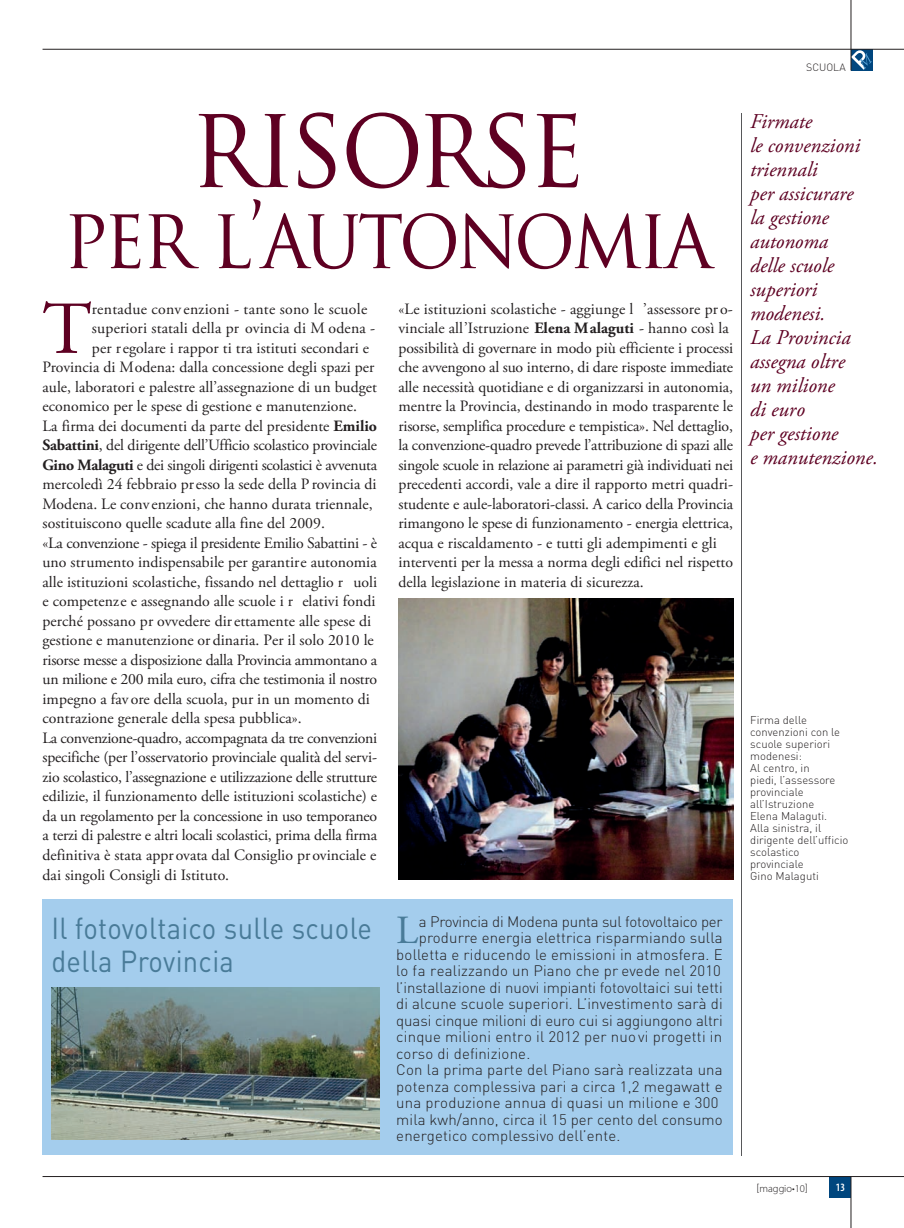
<style>
.page{position:relative;width:904px;height:1228px;background:#fff}
.page>*{position:absolute;margin:0;border:0;box-sizing:border-box;transform-origin:0 0}
.t1{font:114px "Trajan Pro";letter-spacing:-.045em;color:#5e0022;scale:.9 1}
.t2{font:84px "Trajan Pro";letter-spacing:-.045em;color:#5e0022;scale:.9 1}
.t3{font:74.55px "Adobe Garamond Pro";color:#5e0022}
.t4{font:39.9px "Adobe Garamond Pro";color:#497b98}
.t5{font:30px/33px "DIN";letter-spacing:.01em;color:#497b98;scale:.91 1}
.t6{font:italic 21px/24px "Adobe Garamond Pro";color:#5e0022}
.t7{font:15.75px/19.5px "Adobe Garamond Pro";color:#231f20}
.t8{font:15.75px "Adobe Garamond Pro";letter-spacing:-.02em;color:#231f20}
.t9{font:300 15px "DIN";letter-spacing:.01em;color:#231f20}
.t10{font:300 15px "DIN";letter-spacing:-.015em;color:#231f20}
.t11{font:300 11.25px/12px "DIN";color:#231f20}
.t12{font:600 condensed 11.25px "Myriad Pro";color:#fff}
.t13{font:300 10.5px "Myriad Pro";color:#231f20}
.t14{font:300 10.5px "DIN";color:#231f20}
.s1{font-weight:700}
.s2{font-family:"DIN"}
</style>
<div class="page">
<svg style="left:851px;top:50px;width:21px;height:20px"></svg>
<hr style="left:43px;top:49px;width:860px;height:1px;background:#231f20">
<hr style="left:850px;top:0;width:1px;height:70px;background:#231f20">
<div style="left:829px;top:1176px;width:21px;height:21px;background:#00467e"></div>
<hr style="left:850px;top:1176px;width:1px;height:51px;background:#231f20">
<hr style="left:43px;top:1176px;width:860px;height:1px;background:#231f20">
<img style="left:398px;top:598px;width:335px;height:281px">
<div style="left:43px;top:899px;width:690px;height:256px;background:#a4cded"></div>
<img style="left:51px;top:987px;width:328px;height:152px">
<hr style="left:741px;top:113px;width:1px;height:1042px;background:#57585a">
<p class="t14" style="left:806px;top:60px;width:41px">SCUOLA</p>
<h1 class="t1" style="left:190px;top:73px;width:440px">RISORSE</h1>
<h2 class="t2" style="left:64px;top:184px;width:721px">PER L’AUTONOMIA</h2>
<h3 class="t3" style="left:43px;top:284px;width:51px">T</h3>
<p class="t7" style="left:92px;top:299px;width:277px">rentadue conv enzioni - tante sono le scuole</p>
<p class="t7" style="left:92px;top:319px;width:285px">superiori statali della pr ovincia di M odena -</p>
<p class="t7" style="left:92px;top:338px;width:278px">per regolare i rappor ti tra istituti secondari e</p>
<p class="t7" style="left:43px;top:358px;width:333px">Provincia di Modena: dalla concessione degli spazi per</p>
<p class="t7" style="left:43px;top:377px;width:336px">aule, laboratori e palestre all’assegnazione di un budget</p>
<p class="t7" style="left:43px;top:397px;width:316px">economico per le spese di gestione e manutenzione.</p>
<p class="t7" style="left:43px;top:416px;width:336px">La firma dei documenti da parte del presidente <span class="s1">Emilio</span></p>
<p class="t7" style="left:43px;top:436px;width:336px"><span class="s1">Sabattini</span>, del dirigente dell’Ufficio scolastico provinciale</p>
<p class="t8" style="left:43px;top:455px;width:336px"><span class="s1">Gino Malaguti</span> e dei singoli dirigenti scolastici è avvenuta</p>
<p class="t7" style="left:43px;top:475px;width:335px">mercoledì 24 febbraio presso la sede della P rovincia di</p>
<p class="t7" style="left:43px;top:494px;width:332px">Modena. Le conv enzioni, che hanno durata triennale,</p>
<p class="t7" style="left:43px;top:514px;width:284px">sostituiscono quelle scadute alla fine del 2009.</p>
<p class="t8" style="left:43px;top:533px;width:336px">«La convenzione - spiega il presidente Emilio Sabattini - è</p>
<p class="t7" style="left:43px;top:553px;width:336px">uno strumento indispensabile per garantire autonomia</p>
<p class="t7" style="left:43px;top:572px;width:336px">alle istituzioni scolastiche, fissando nel dettaglio r uoli</p>
<p class="t7" style="left:43px;top:592px;width:334px">e competenze e assegnando alle scuole i r elativi fondi</p>
<p class="t7" style="left:43px;top:611px;width:330px">perché possano pr ovvedere direttamente alle spese di</p>
<p class="t7" style="left:43px;top:631px;width:333px">gestione e manutenzione or dinaria. Per il solo 2010 le</p>
<p class="t7" style="left:43px;top:650px;width:336px">risorse messe a disposizione dalla Provincia ammontano a</p>
<p class="t7" style="left:43px;top:670px;width:336px">un milione e 200 mila euro, cifra che testimonia il nostro</p>
<p class="t7" style="left:43px;top:689px;width:329px">impegno a fav ore della scuola, pur in un momento di</p>
<p class="t7" style="left:43px;top:709px;width:261px">contrazione generale della spesa pubblica».</p>
<p class="t8" style="left:43px;top:728px;width:336px">La convenzione-quadro, accompagnata da tre convenzioni</p>
<p class="t7" style="left:43px;top:748px;width:336px">specifiche (per l’osservatorio provinciale qualità del servi-</p>
<p class="t7" style="left:43px;top:767px;width:336px">zio scolastico, l’assegnazione e utilizzazione delle strutture</p>
<p class="t7" style="left:43px;top:787px;width:336px">edilizie, il funzionamento delle istituzioni scolastiche) e</p>
<p class="t7" style="left:43px;top:806px;width:336px">da un regolamento per la concessione in uso temporaneo</p>
<p class="t7" style="left:43px;top:826px;width:336px">a terzi di palestre e altri locali scolastici, prima della firma</p>
<p class="t7" style="left:43px;top:845px;width:335px">definitiva è stata appr ovata dal Consiglio pr ovinciale e</p>
<p class="t7" style="left:43px;top:865px;width:188px">dai singoli Consigli di Istituto.</p>
<h3 class="t5" style="left:51px;top:911px;width:354px">Il fotovoltaico sulle scuole della Provincia</h3>
<p class="t7" style="left:398px;top:299px;width:336px">«Le istituzioni scolastiche - aggiunge l ’assessore pr o&shy;vinciale all’Istruzione <span class="s1">Elena Malaguti</span> - hanno così la possibilità di governare in modo più efficiente i processi che avvengono al suo interno, di dare risposte immediate alle necessità quotidiane e di organizzarsi in autonomia, mentre la Provincia, destinando in modo trasparente le risorse, semplifica procedure e tempistica». Nel dettaglio, la convenzione-quadro prevede l’attribuzione di spazi alle singole scuole in relazione ai parametri già individuati nei precedenti accordi, vale a dire il rapporto metri quadri&shy;studente e aule-laboratori-classi. A carico della Provincia rimangono le spese di funzionamento - energia elettrica, acqua e riscaldamento - e tutti gli adempimenti e gli interventi per la messa a norma degli edifici nel rispetto della legislazione in materia di sicurezza.</p>
<h3 class="t4" style="left:396px;top:906px;width:24px">L</h3>
<p class="t10" style="left:419px;top:912px;width:305px">a Provincia di Modena punta sul fotovoltaico per</p>
<p class="t9" style="left:419px;top:928px;width:305px">produrre energia elettrica risparmiando sulla</p>
<p class="t9" style="left:396px;top:945px;width:328px">bolletta e riducendo le emissioni in atmosfera. E</p>
<p class="t9" style="left:396px;top:961px;width:326px">lo fa realizzando un Piano che pr evede nel 2010</p>
<p class="t9" style="left:396px;top:978px;width:328px">l’installazione di nuovi impianti fotovoltaici sui tetti</p>
<p class="t9" style="left:396px;top:994px;width:328px">di alcune scuole superiori. L’investimento sarà di</p>
<p class="t9" style="left:396px;top:1011px;width:328px">quasi cinque milioni di euro cui si aggiungono altri</p>
<p class="t9" style="left:396px;top:1027px;width:327px">cinque milioni entro il 2012 per nuo vi progetti in</p>
<p class="t9" style="left:396px;top:1044px;width:135px">corso di definizione.</p>
<p class="t9" style="left:396px;top:1060px;width:328px">Con la prima parte del Piano sarà realizzata una</p>
<p class="t9" style="left:396px;top:1077px;width:328px">potenza complessiva pari a circa 1,2 megawatt e</p>
<p class="t9" style="left:396px;top:1093px;width:323px">una produzione annua di quasi un milione e 300</p>
<p class="t9" style="left:396px;top:1110px;width:328px">mila kwh/anno, circa il 15 per cento del consumo</p>
<p class="t9" style="left:396px;top:1126px;width:226px">energetico complessivo dell’ente.</p>
<h3 class="t6" style="left:750px;top:110px;width:129px">Firmate<br>le convenzioni triennali<br>per assicurare<br>la gestione autonoma<br>delle scuole superiori modenesi.<br>La Provincia assegna oltre<br>un milione<br>di euro<br>per gestione<br>e manutenzione.</h3>
<p class="t11" style="left:750px;top:713px;width:100px">Firma delle convenzioni con le scuole superiori modenesi:<br>Al centro, in<br>piedi, l’assessore provinciale all’Istruzione<br>Elena Malaguti.<br>Alla sinistra, il dirigente dell’ufficio scolastico provinciale<br>Gino Malaguti</p>
<p class="t13" style="left:756px;top:1182px;width:53px"><span class="s2">[</span>maggio•10<span class="s2">]</span></p>
<p class="t12" style="left:835px;top:1181px;width:11px">13</p>
</div>
